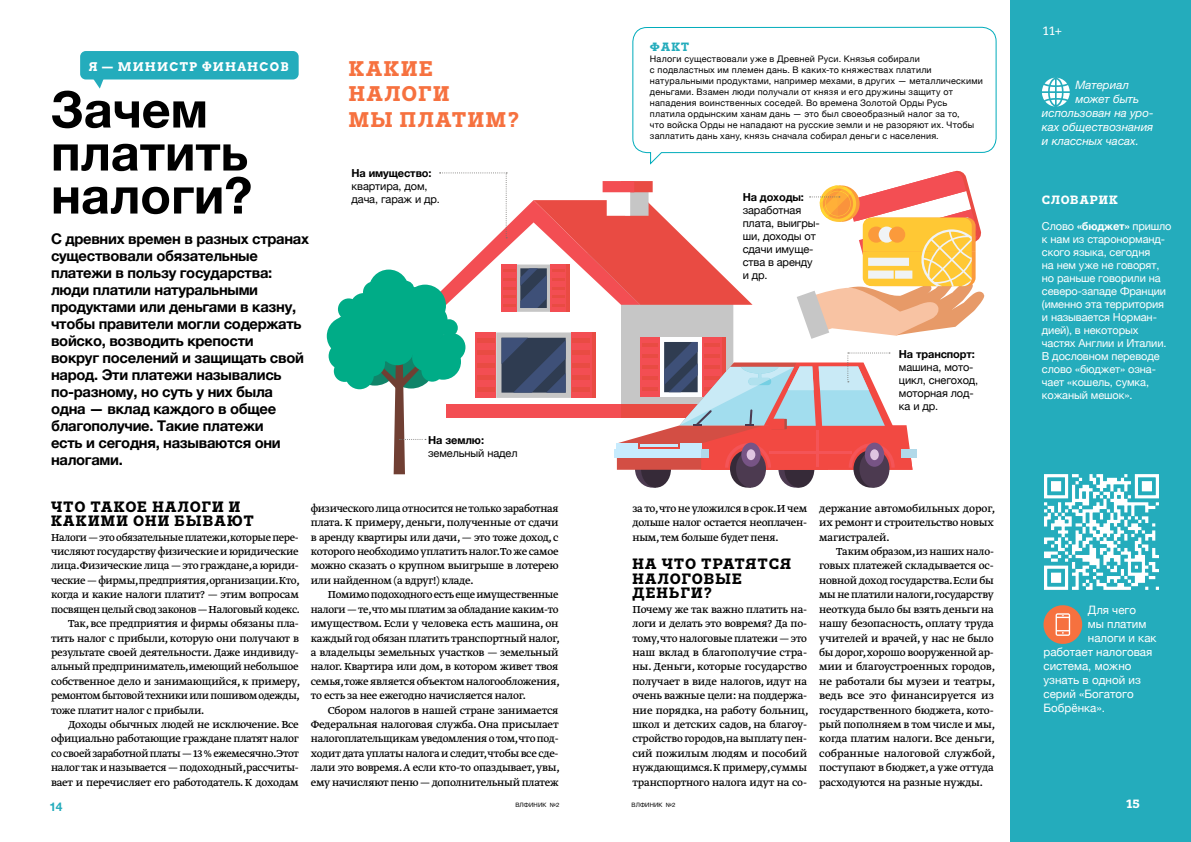
<style>
.page{position:relative;width:1191px;height:842px;background:#fff}
.page>*{position:absolute;margin:0;border:0;box-sizing:border-box;transform-origin:0 0}
.t1{font:700 50.5px/43px "Helvetica Neue";color:#000}
.t2{font:700 21.2px/25.5px "Trivia Slab";letter-spacing:.085em;color:#f6713f}
.t3{font:700 15px/14.4px "Trivia Slab";letter-spacing:.08em;color:#000}
.t4{font:700 14.8px/17px "Helvetica Neue";letter-spacing:-.02em;color:#000}
.t5{font:12px/14.4px "Greta Text Pro";letter-spacing:-.02em;color:#000;text-align:justify}
.t6{font:700 12px "Arvo";letter-spacing:.1em;color:#fff}
.t7{font:700 12px "Trivia Slab";letter-spacing:.075em;color:#fff}
.t8{font:700 12px "Trivia Slab";color:#24acbc}
.t9{font:12px "Trivia Slab";color:#fff}
.t10{font:700 12px "Helvetica Neue";color:#24acbc}
.t11{font:11.6px "Helvetica Neue";color:#fff}
.t12{font:italic 11.6px "Helvetica Neue";color:#fff}
.t13{font:11px/13px "Helvetica Neue";letter-spacing:-.01em;color:#fff}
.t14{font:11px/13px "Helvetica Neue";letter-spacing:-.01em;color:#000}
.t15{font:700 11px "Helvetica Neue";letter-spacing:-.01em;color:#000}
.t16{font:9px/11px "Helvetica Neue";letter-spacing:.025em;color:#000}
.t17{font:6px "Helvetica Neue";letter-spacing:.015em;color:#000}
.s1{font-weight:700}
</style>
<div class="page">
<div style="left:1010px;top:0;width:181px;height:842px;background:#24acbc"></div>
<div style="left:80px;top:51px;width:219px;height:28px;background:#24acbc;border-radius:6px"></div>
<svg style="left:93px;top:79px;width:13px;height:10px"></svg>
<svg style="left:1043px;top:605px;width:40px;height:39px"></svg>
<img style="left:1044px;top:474px;width:115px;height:116px">
<svg style="left:1042px;top:78px;width:27px;height:29px"></svg>
<div style="left:345px;top:360px;width:29px;height:29px;background:#00ac87;border-radius:50%"></div>
<div style="left:327px;top:317px;width:39px;height:39px;background:#00ac87;border-radius:50%"></div>
<div style="left:334px;top:360px;width:21px;height:22px;background:#00ac87;border-radius:50%"></div>
<div style="left:338px;top:348px;width:27px;height:27px;background:#00ac87;border-radius:50%"></div>
<div style="left:328px;top:343px;width:27px;height:26px;background:#00ac87;border-radius:50%"></div>
<div style="left:336px;top:315px;width:18px;height:18px;background:#00ac87;border-radius:50%"></div>
<div style="left:338px;top:298px;width:21px;height:22px;background:#00ac87;border-radius:50%"></div>
<div style="left:345px;top:303px;width:27px;height:26px;background:#00ac87;border-radius:50%"></div>
<div style="left:350px;top:293px;width:27px;height:27px;background:#00ac87;border-radius:50%"></div>
<svg style="left:359px;top:170px;width:625px;height:318px"></svg>
<svg style="left:632px;top:26px;width:365px;height:139px"></svg>
<p class="t6" style="left:88px;top:59px;width:202px">Я — МИНИСТР ФИНАНСОВ</p>
<h1 class="t1" style="left:51px;top:89px;width:203px">Зачем платить налоги?</h1>
<p class="t4" style="left:51px;top:231px;width:259px">С древних времен в разных странах существовали обязательные платежи в пользу государства: люди платили натуральными продуктами или деньгами в казну, чтобы правители могли содержать войско, возводить крепости<br>вокруг поселений и защищать свой народ. Эти платежи назывались по-разному, но суть у них была одна — вклад каждого в общее благополучие. Такие платежи<br>есть и сегодня, называются они налогами.</p>
<h2 class="t2" style="left:349px;top:56px;width:172px">КАКИЕ<br>НАЛОГИ<br>МЫ ПЛАТИМ?</h2>
<p class="t8" style="left:650px;top:40px;width:41px">ФАКТ</p>
<p class="t16" style="left:650px;top:53px;width:334px">Налоги существовали уже в Древней Руси. Князья собирали<br>с подвластных им племен дань. В каких-то княжествах платили натуральными продуктами, например мехами, в других — металлическими деньгами. Взамен люди получали от князя и его дружины защиту от нападения воинственных соседей. Во времена Золотой Орды Русь платила ордынским ханам дань — это был своеобразный налог за то,<br>что войска Орды не нападают на русские земли и не разоряют их. Чтобы заплатить дань хану, князь сначала собирал деньги с населения.</p>
<p class="t15" style="left:351px;top:164px;width:82px">На имущество:</p>
<p class="t14" style="left:351px;top:180px;width:90px">квартира, дом, дача, гараж и др.</p>
<p class="t15" style="left:742px;top:189px;width:63px">На доходы:</p>
<p class="t14" style="left:742px;top:204px;width:79px">заработная плата, выигры&shy;ши, доходы от сдачи имуще&shy;ства в аренду и др.</p>
<p class="t15" style="left:428px;top:431px;width:57px">На землю:</p>
<p class="t14" style="left:428px;top:447px;width:91px">земельный надел</p>
<p class="t15" style="left:899px;top:345px;width:78px">На транспорт:</p>
<p class="t14" style="left:899px;top:361px;width:81px">машина, мото&shy;цикл, снегоход, моторная лод&shy;ка и др.</p>
<p class="t3" style="left:51px;top:500px;width:204px">ЧТО ТАКОЕ НАЛОГИ И<br>КАКИМИ ОНИ БЫВАЮТ</p>
<p class="t5" style="left:51px;top:530px;width:249px">Налоги — это обязательные платежи,которые пере-</p>
<p class="t5" style="left:51px;top:545px;width:249px">числяют государству физические и юридические</p>
<p class="t5" style="left:51px;top:559px;width:249px">лица.Физические лица — это граждане,а юриди-</p>
<p class="t5" style="left:51px;top:573px;width:250px">ческие — фирмы,предприятия,организации.Кто,</p>
<p class="t5" style="left:51px;top:588px;width:249px">когда и какие налоги платит? — этим вопросам</p>
<p class="t5" style="left:51px;top:602px;width:250px">посвящен целый свод законов — Налоговый кодекс.</p>
<p class="t5" style="left:68px;top:617px;width:232px">Так, все предприятия и фирмы обязаны пла-</p>
<p class="t5" style="left:51px;top:631px;width:249px">тить налог с прибыли, которую они получают в</p>
<p class="t5" style="left:51px;top:645px;width:249px">результате своей деятельности. Даже индивиду-</p>
<p class="t5" style="left:51px;top:660px;width:249px">альный предприниматель,имеющий небольшое</p>
<p class="t5" style="left:51px;top:674px;width:250px">собственное дело и занимающийся, к примеру,</p>
<p class="t5" style="left:51px;top:689px;width:250px">ремонтом бытовой техники или пошивом одежды,</p>
<p class="t5" style="left:51px;top:703px;width:155px">тоже платит налог с прибыли.</p>
<p class="t5" style="left:68px;top:717px;width:232px">Доходы обычных людей не исключение. Все</p>
<p class="t5" style="left:51px;top:732px;width:249px">официально работающие граждане платят налог</p>
<p class="t5" style="left:51px;top:746px;width:249px">со своей заработной платы — 13 % ежемесячно.Этот</p>
<p class="t5" style="left:51px;top:761px;width:249px">налог так и называется — подоходный,рассчиты-</p>
<p class="t5" style="left:51px;top:775px;width:249px">вает и перечисляет его работодатель. К доходам</p>
<p class="t5" style="left:311px;top:501px;width:249px">физического лица относится не только заработная плата. К примеру, деньги, полученные от сдачи в аренду квартиры или дачи, — это тоже доход, с которого необходимо уплатить налог.То же самое можно сказать о крупном выигрыше в лотерею или найденном (а вдруг!) кладе.</p>
<p class="t5" style="left:311px;top:588px;width:250px;text-indent:17px">Помимо подоходного есть еще имущественные налоги — те,что мы платим за обладание каким-то имуществом. Если у человека есть машина, он каждый год обязан платить транспортный налог, а владельцы земельных участков — земельный налог. Квартира или дом, в котором живет твоя семья,тоже является объектом налогообложения, то есть за нее ежегодно начисляется налог.</p>
<p class="t5" style="left:311px;top:703px;width:250px;text-indent:17px">Сбором налогов в нашей стране занимается Федеральная налоговая служба. Она присылает налогоплательщикам уведомления о том,что под&shy;ходит дата уплаты налога и следит,чтобы все сде&shy;лали это вовремя. А если кто-то опаздывает, увы, ему начисляют пеню — дополнительный платеж</p>
<p class="t5" style="left:632px;top:501px;width:176px">за то,что не уложился в срок.И чем дольше налог остается неоплачен&shy;ным, тем больше будет пеня.</p>
<p class="t3" style="left:632px;top:557px;width:160px">НА ЧТО ТРАТЯТСЯ<br>НАЛОГОВЫЕ<br>ДЕНЬГИ?</p>
<p class="t5" style="left:632px;top:602px;width:178px">Почему же так важно платить на&shy;логи и делать это вовремя? Да по&shy;тому,что налоговые платежи — это наш вклад в благополучие стра&shy;ны. Деньги, которые государство получает в виде налогов, идут на очень важные цели: на поддержа&shy;ние порядка, на работу больниц, школ и детских садов, на благоу&shy;стройство городов,на выплату пен&shy;сий пожилым людям и пособий нуждающимся.К примеру,суммы транспортного налога идут на со-</p>
<p class="t10" style="left:50px;top:797px;width:14px">14</p>
<p class="t17" style="left:631px;top:801px;width:46px">ВЛФИНИК №2</p>
<p class="t17" style="left:515px;top:801px;width:46px">ВЛФИНИК №2</p>
<p class="t5" style="left:819px;top:501px;width:177px">держание автомобильных дорог, их ремонт и строительство новых магистралей.</p>
<p class="t5" style="left:819px;top:545px;width:178px;text-indent:17px">Таким образом,из наших нало&shy;говых платежей складывается ос&shy;новной доход государства.Если бы мы не платили налоги,государству неоткуда было бы взять деньги на нашу безопасность, оплату труда учителей и врачей, у нас не было бы дорог,хорошо вооруженной ар&shy;мии и благоустроенных городов, не работали бы музеи и театры, ведь все это финансируется из государственного бюджета, кото&shy;рый пополняем в том числе и мы, когда платим налоги. Все деньги, собранные налоговой службой, поступают в бюджет, а уже оттуда расходуются на разные нужды.</p>
<p class="t9" style="left:1042px;top:25px;width:22px">11+</p>
<p class="t12" style="left:1075px;top:76px;width:55px">Материал</p>
<p class="t12" style="left:1075px;top:90px;width:65px">может быть</p>
<p class="t12" style="left:1042px;top:104px;width:113px">использован на уро-</p>
<p class="t12" style="left:1042px;top:118px;width:113px">ках обществознания</p>
<p class="t12" style="left:1042px;top:132px;width:99px">и классных часах.</p>
<p class="t7" style="left:1042px;top:193px;width:77px">СЛОВАРИК</p>
<p class="t13" style="left:1042px;top:220px;width:131px">Слово <span class="s1">«бюджет»</span> пришло к нам из старонорманд&shy;ского языка, сегодня<br>на нем уже не говорят, но раньше говорили на северо-западе Франции (именно эта территория и называется Норман&shy;дией), в некоторых частях Англии и Италии.<br>В дословном переводе слово «бюджет» озна&shy;чает «кошель, сумка, кожаный мешок».</p>
<p class="t11" style="left:1087px;top:602px;width:50px">Для чего</p>
<p class="t11" style="left:1087px;top:616px;width:60px">мы платим</p>
<p class="t11" style="left:1087px;top:630px;width:70px">налоги и как</p>
<p class="t11" style="left:1043px;top:644px;width:110px">работает налоговая</p>
<p class="t11" style="left:1043px;top:658px;width:90px">система, можно</p>
<p class="t11" style="left:1043px;top:672px;width:99px">узнать в одной из</p>
<p class="t11" style="left:1043px;top:686px;width:92px">серий «Богатого</p>
<p class="t11" style="left:1043px;top:700px;width:63px">Бобрёнка».</p>
<p class="t7" style="left:1125px;top:797px;width:16px">15</p>
</div>
